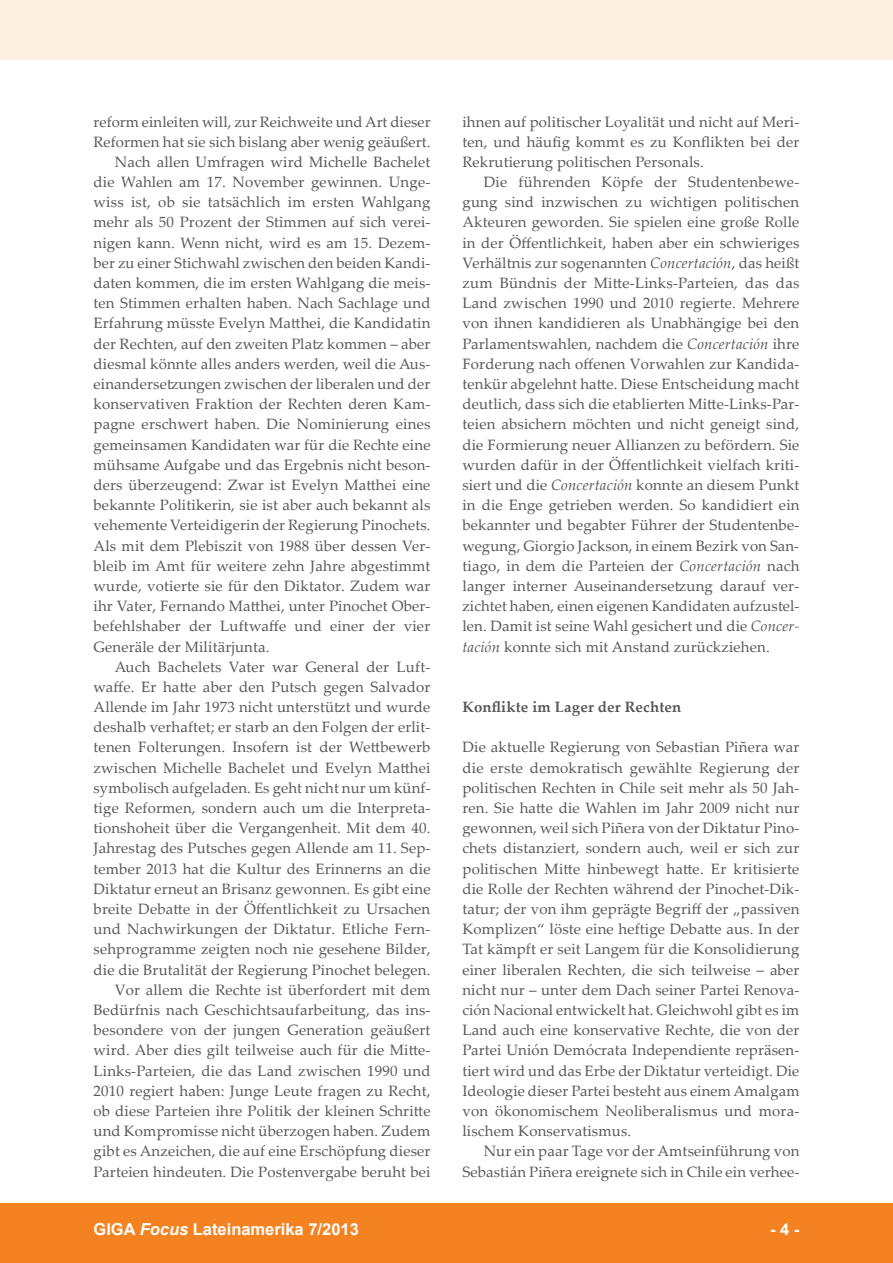
<style>
.page{position:relative;width:893px;height:1263px;background:#fff}
.page>*{position:absolute;margin:0;border:0;box-sizing:border-box;transform-origin:0 0}
.t1{font:700 16.5px "Arial";color:#fff}
.t2{font:15px/20.2px "Palatino Linotype";letter-spacing:.01em;color:#57585a;text-align:justify}
.t3{font:700 15px "Palatino Linotype";letter-spacing:.01em;color:#57585a}
.s1{font-style:italic}
</style>
<div class="page">
<div style="left:0;top:1203px;width:893px;height:60px;background:#f58220"></div>
<div style="left:0;top:0;width:893px;height:60px;background:#fef0e2"></div>
<p class="t2" style="left:94px;top:111px;width:339px">reform einleiten will, zur Reichweite und Art dieser</p>
<p class="t2" style="left:94px;top:131px;width:338px">Reformen hat sie sich bislang aber wenig geäußert.</p>
<p class="t2" style="left:115px;top:151px;width:317px">Nach allen Umfragen wird Michelle Bachelet</p>
<p class="t2" style="left:94px;top:171px;width:338px">die Wahlen am 17. November gewinnen. Unge-</p>
<p class="t2" style="left:94px;top:191px;width:338px">wiss ist, ob sie tatsächlich im ersten Wahlgang</p>
<p class="t2" style="left:94px;top:212px;width:338px">mehr als 50 Prozent der Stimmen auf sich verei-</p>
<p class="t2" style="left:94px;top:232px;width:338px">nigen kann. Wenn nicht, wird es am 15. Dezem-</p>
<p class="t2" style="left:94px;top:252px;width:338px">ber zu einer Stichwahl zwischen den beiden Kandi-</p>
<p class="t2" style="left:94px;top:272px;width:338px">daten kommen, die im ersten Wahlgang die meis-</p>
<p class="t2" style="left:94px;top:292px;width:338px">ten Stimmen erhalten haben. Nach Sachlage und</p>
<p class="t2" style="left:94px;top:313px;width:338px">Erfahrung müsste Evelyn Matthei, die Kandidatin</p>
<p class="t2" style="left:94px;top:333px;width:339px">der Rechten, auf den zweiten Platz kommen – aber</p>
<p class="t2" style="left:94px;top:353px;width:338px">diesmal könnte alles anders werden, weil die Aus-</p>
<p class="t2" style="left:94px;top:373px;width:338px">einandersetzungen zwischen der liberalen und der</p>
<p class="t2" style="left:94px;top:393px;width:338px">konservativen Fraktion der Rechten deren Kam-</p>
<p class="t2" style="left:94px;top:414px;width:338px">pagne erschwert haben. Die Nominierung eines</p>
<p class="t2" style="left:94px;top:434px;width:338px">gemeinsamen Kandidaten war für die Rechte eine</p>
<p class="t2" style="left:94px;top:454px;width:338px">mühsame Aufgabe und das Ergebnis nicht beson-</p>
<p class="t2" style="left:94px;top:474px;width:338px">ders überzeugend: Zwar ist Evelyn Matthei eine</p>
<p class="t2" style="left:94px;top:494px;width:338px">bekannte Politikerin, sie ist aber auch bekannt als</p>
<p class="t2" style="left:94px;top:514px;width:339px">vehemente Verteidigerin der Regierung Pinochets.</p>
<p class="t2" style="left:94px;top:535px;width:338px">Als mit dem Plebiszit von 1988 über dessen Ver-</p>
<p class="t2" style="left:94px;top:555px;width:338px">bleib im Amt für weitere zehn Jahre abgestimmt</p>
<p class="t2" style="left:94px;top:575px;width:338px">wurde, votierte sie für den Diktator. Zudem war</p>
<p class="t2" style="left:94px;top:595px;width:338px">ihr Vater, Fernando Matthei, unter Pinochet Ober-</p>
<p class="t2" style="left:94px;top:615px;width:338px">befehlshaber der Luftwaffe und einer der vier</p>
<p class="t2" style="left:94px;top:636px;width:178px">Generäle der Militärjunta.</p>
<p class="t2" style="left:115px;top:656px;width:317px">Auch Bachelets Vater war General der Luft-</p>
<p class="t2" style="left:94px;top:676px;width:338px">waffe. Er hatte aber den Putsch gegen Salvador</p>
<p class="t2" style="left:94px;top:696px;width:338px">Allende im Jahr 1973 nicht unterstützt und wurde</p>
<p class="t2" style="left:94px;top:716px;width:338px">deshalb verhaftet; er starb an den Folgen der erlit-</p>
<p class="t2" style="left:94px;top:737px;width:338px">tenen Folterungen. Insofern ist der Wettbewerb</p>
<p class="t2" style="left:94px;top:757px;width:339px">zwischen Michelle Bachelet und Evelyn Matthei</p>
<p class="t2" style="left:94px;top:777px;width:339px">symbolisch aufgeladen. Es geht nicht nur um künf-</p>
<p class="t2" style="left:94px;top:797px;width:338px">tige Reformen, sondern auch um die Interpreta-</p>
<p class="t2" style="left:94px;top:817px;width:338px">tionshoheit über die Vergangenheit. Mit dem 40.</p>
<p class="t2" style="left:94px;top:838px;width:338px">Jahrestag des Putsches gegen Allende am 11. Sep-</p>
<p class="t2" style="left:94px;top:858px;width:338px">tember 2013 hat die Kultur des Erinnerns an die</p>
<p class="t2" style="left:94px;top:878px;width:338px">Diktatur erneut an Brisanz gewonnen. Es gibt eine</p>
<p class="t2" style="left:94px;top:898px;width:338px">breite Debatte in der Öffentlichkeit zu Ursachen</p>
<p class="t2" style="left:94px;top:918px;width:338px">und Nachwirkungen der Diktatur. Etliche Fern-</p>
<p class="t2" style="left:94px;top:938px;width:338px">sehprogramme zeigten noch nie gesehene Bilder,</p>
<p class="t2" style="left:94px;top:959px;width:338px">die die Brutalität der Regierung Pinochet belegen.</p>
<p class="t2" style="left:115px;top:979px;width:317px">Vor allem die Rechte ist überfordert mit dem</p>
<p class="t2" style="left:94px;top:999px;width:338px">Bedürfnis nach Geschichtsaufarbeitung, das ins-</p>
<p class="t2" style="left:94px;top:1019px;width:338px">besondere von der jungen Generation geäußert</p>
<p class="t2" style="left:94px;top:1039px;width:338px">wird. Aber dies gilt teilweise auch für die Mitte-</p>
<p class="t2" style="left:94px;top:1060px;width:338px">Links-Parteien, die das Land zwischen 1990 und</p>
<p class="t2" style="left:94px;top:1080px;width:338px">2010 regiert haben: Junge Leute fragen zu Recht,</p>
<p class="t2" style="left:94px;top:1100px;width:338px">ob diese Parteien ihre Politik der kleinen Schritte</p>
<p class="t2" style="left:94px;top:1120px;width:338px">und Kompromisse nicht überzogen haben. Zudem</p>
<p class="t2" style="left:94px;top:1140px;width:339px">gibt es Anzeichen, die auf eine Erschöpfung dieser</p>
<p class="t2" style="left:94px;top:1161px;width:338px">Parteien hindeuten. Die Postenvergabe beruht bei</p>
<p class="t2" style="left:462px;top:111px;width:338px">ihnen auf politischer Loyalität und nicht auf Meri&shy;ten, und häufig kommt es zu Konflikten bei der Rekrutierung politischen Personals.</p>
<p class="t2" style="left:462px;top:171px;width:339px;text-indent:21px">Die führenden Köpfe der Studentenbewe&shy;gung sind inzwischen zu wichtigen politischen Akteuren geworden. Sie spielen eine große Rolle in der Öffentlichkeit, haben aber ein schwieriges Verhältnis zur sogenannten <span class="s1">Concertación</span>, das heißt zum Bündnis der Mitte-Links-Parteien, das das Land zwischen 1990 und 2010 regierte. Mehrere von ihnen kandidieren als Unabhängige bei den Parlamentswahlen, nachdem die <span class="s1">Concertación</span> ihre Forderung nach offenen Vorwahlen zur Kandida&shy;tenkür abgelehnt hatte. Diese Entscheidung macht deutlich, dass sich die etablierten Mitte-Links-Par&shy;teien absichern möchten und nicht geneigt sind, die Formierung neuer Allianzen zu befördern. Sie wurden dafür in der Öffentlichkeit vielfach kriti&shy;siert und die <span class="s1">Concertación</span> konnte an diesem Punkt in die Enge getrieben werden. So kandidiert ein bekannter und begabter Führer der Studentenbe&shy;wegung, Giorgio Jackson, in einem Bezirk von San&shy;tiago, in dem die Parteien der <span class="s1">Concertación</span> nach langer interner Auseinandersetzung darauf ver&shy;zichtet haben, einen eigenen Kandidaten aufzustel&shy;len. Damit ist seine Wahl gesichert und die <span class="s1">Concer&shy;tación</span> konnte sich mit Anstand zurückziehen.</p>
<p class="t3" style="left:462px;top:696px;width:220px">Konflikte im Lager der Rechten</p>
<p class="t2" style="left:462px;top:737px;width:339px">Die aktuelle Regierung von Sebastian Piñera war die erste demokratisch gewählte Regierung der politischen Rechten in Chile seit mehr als 50 Jah&shy;ren. Sie hatte die Wahlen im Jahr 2009 nicht nur gewonnen, weil sich Piñera von der Diktatur Pino&shy;chets distanziert, sondern auch, weil er sich zur politischen Mitte hinbewegt hatte. Er kritisierte die Rolle der Rechten während der Pinochet-Dik&shy;tatur; der von ihm geprägte Begriff der „passiven Komplizen“ löste eine heftige Debatte aus. In der Tat kämpft er seit Langem für die Konsolidierung einer liberalen Rechten, die sich teilweise – aber nicht nur – unter dem Dach seiner Partei Renova&shy;ción Nacional entwickelt hat. Gleichwohl gibt es im Land auch eine konservative Rechte, die von der Partei Unión Demócrata Independiente repräsen&shy;tiert wird und das Erbe der Diktatur verteidigt. Die Ideologie dieser Partei besteht aus einem Amalgam von ökonomischem Neoliberalismus und mora&shy;lischem Konservatismus.</p>
<p class="t2" style="left:462px;top:1140px;width:338px;text-align:right">Nur ein paar Tage vor der Amtseinführung von<br>Sebastián Piñera ereignete sich in Chile ein verhee-</p>
<p class="t1" style="left:94px;top:1218px;width:267px">GIGA <span class="s1">Focus</span> Lateinamerika 7/2013</p>
<p class="t1" style="left:770px;top:1218px;width:31px">- 4 -</p>
</div>
